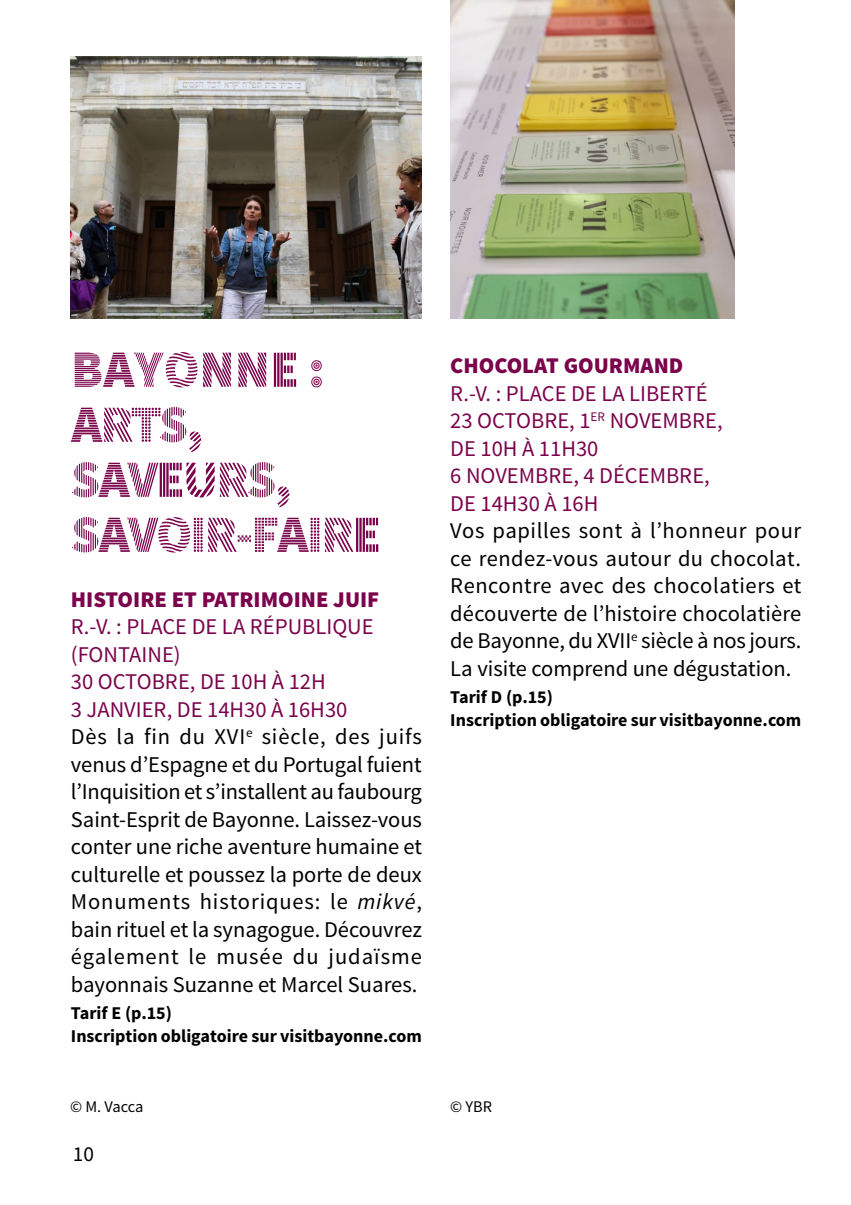
<style>
.page{position:relative;width:851px;height:1205px;background:#fff}
.page>*{position:absolute;margin:0;border:0;box-sizing:border-box;transform-origin:0 0}
.t1{font:52.5px/55px "Source Sans Pro DISPLAY";color:#7a034b}
.t2{font:22.5px/27.5px "Source Sans Pro";color:#000}
.t3{font:22.5px/27.5px "Source Sans Pro";color:#7a034b}
.t4{font:900 22.5px "Source Sans Pro";color:#7a034b}
.t5{font:21.25px "Source Sans Pro";color:#000}
.t6{font:700 18px/22.5px "Source Sans Pro";color:#000}
.t7{font:16.25px "Source Sans Pro";letter-spacing:-.005em;color:#000}
.s1{color:#7a034b}
.s2{font-style:italic}
</style>
<div class="page">
<img style="left:71px;top:57px;width:351px;height:261px">
<img style="left:450px;top:0;width:284px;height:318px">
<h1 class="t1" style="left:71px;top:343px;width:255px">BAYONNE :<br>ARTS</h1>
<h1 class="t1" style="left:71px;top:398px;width:233px;text-align:center">,<br>SAVEURS,<br>SAVOIR-FAIRE</h1>
<p class="t4" style="left:71px;top:585px;width:310px">HISTOIRE ET PATRIMOINE JUIF</p>
<p class="t3" style="left:71px;top:613px;width:69px">R.-V. : place</p>
<p class="t3" style="left:192px;top:613px;width:83px">de la Républi</p>
<p class="t3" style="left:332px;top:613px;width:28px">que</p>
<p class="t3" style="left:71px;top:641px;width:111px">(fontai ne)<br>30 octobre</p>
<p class="t3" style="left:190px;top:668px;width:133px">, de 10h à 12h</p>
<p class="t2" style="left:71px;top:696px;width:352px;text-indent:96px"><span class="s1">, de 14h30 à 16h30<br></span>Dès la fin du XVI<sup>e</sup> siècle, des juifs venus d’Espagne et du Portugal fuient l’Inquisition et s’installent au faubourg Saint-Esprit de Bayonne. Laissez-vous conter une riche aventure humaine et culturelle et poussez la porte de deux Monuments historiques: le <span class="s2">mikvé</span>, bain rituel et la synagogue. Découvrez également le musée du judaïsme bayonnais Suzanne et Marcel Suares.</p>
<p class="t6" style="left:71px;top:1003px;width:352px">Tarif E (p.15)<br>Inscription obligatoire sur visitbayonne.com</p>
<p class="t3" style="left:71px;top:696px;width:65px">3 janvier</p>
<p class="t4" style="left:450px;top:351px;width:130px">CHOCOLAT GOURMAND</p>
<p class="t3" style="left:450px;top:380px;width:69px">R.-V. : place</p>
<p class="t3" style="left:571px;top:380px;width:81px">de la Liber</p>
<p class="t3" style="left:683px;top:380px;width:22px">té</p>
<p class="t3" style="left:450px;top:407px;width:80px">23 octobre</p>
<p class="t3" style="left:569px;top:407px;width:69px">, 1<sup>er</sup> novembre</p>
<p class="t3" style="left:717px;top:407px;width:7px">,</p>
<p class="t3" style="left:450px;top:435px;width:150px">de 10h à 11h30<br>6 novembre</p>
<p class="t3" style="left:573px;top:462px;width:40px">, 4 décembre</p>
<p class="t3" style="left:704px;top:462px;width:7px">,</p>
<p class="t3" style="left:450px;top:490px;width:145px">de 14h30 à 16h</p>
<p class="t2" style="left:450px;top:517px;width:352px;text-align:justify">Vos papilles sont à l’honneur pour ce rendez-vous autour du chocolat.<br>Rencontre avec des chocolatiers et découverte de l’histoire chocolatière de Bayonne, du XVII<sup>e</sup> siècle à nos jours.<br>La visite comprend une dégustation.</p>
<p class="t6" style="left:450px;top:686px;width:352px">Tarif D (p.15)<br>Inscription obligatoire sur visitbayonne.com</p>
<p class="t7" style="left:70px;top:1097px;width:75px">© M. Vacca</p>
<p class="t7" style="left:450px;top:1097px;width:43px">© YBR</p>
<p class="t5" style="left:73px;top:1140px;width:23px">10</p>
</div>
